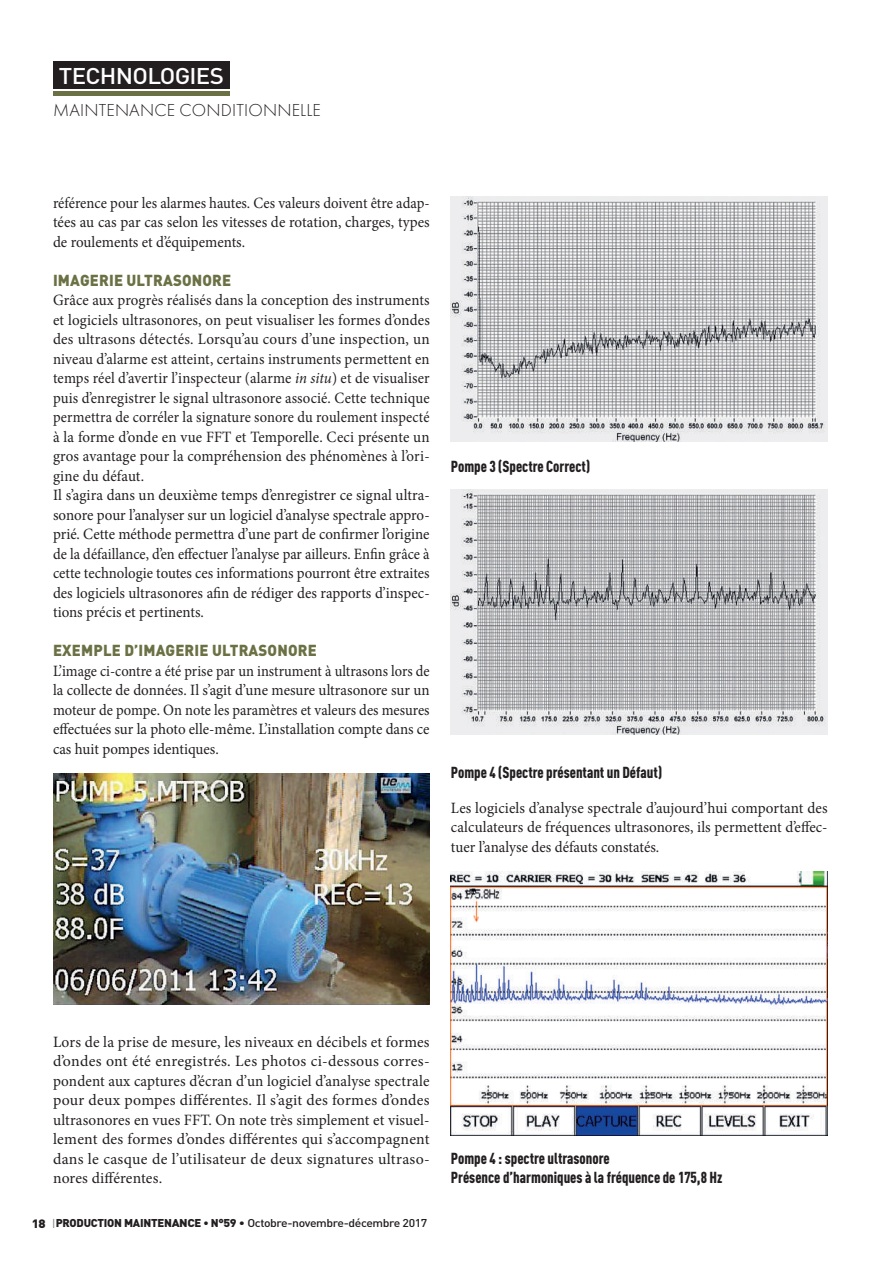
<style>
.page{position:relative;width:894px;height:1265px;background:#fff}
.page>*{position:absolute;margin:0;border:0;box-sizing:border-box;transform-origin:0 0}
.t1{font:500 22.5px "DIN Pro";letter-spacing:-.03em;color:#fff;scale:1.07 1}
.t2{font:300 18px "Futura PT";letter-spacing:.01em;color:#231f20}
.t3{font:15.75px/19.5px "Minion Pro";letter-spacing:.005em;color:#231f20;scale:.95 1}
.t4{font:15.75px/19.5px "Minion Pro";letter-spacing:.005em;color:#231f20;text-align:justify}
.t5{font:15.75px/19.5px "Minion Pro";letter-spacing:.005em;color:#231f20;text-align:justify;scale:.92 1}
.t6{font:15.75px/19.5px "Minion Pro";letter-spacing:.005em;color:#231f20;text-align:justify;scale:.96 1}
.t7{font:15.75px/19.5px "Minion Pro";letter-spacing:.005em;color:#231f20;text-align:justify;scale:.93 1}
.t8{font:900 condensed 15.75px/19.5px "DIN Pro";color:#231f20;scale:.95 1}
.t9{font:900 15.75px "DIN Pro";letter-spacing:.01em;color:#6b7144;scale:.95 1}
.t10{font:500 11.25px "DIN Pro";letter-spacing:-.03em;color:#231f20;scale:1.08 1}
.s1{font-style:italic}
.s2{font-weight:900;font-size:12px}
.s3{font-weight:300;font-size:12.75px;color:#808285}
.s4{font-weight:900}
</style>
<div class="page">
<hr style="left:53px;top:91px;width:177px;height:4px;background:#6b7144">
<div style="left:53px;top:61px;width:177px;height:27px;background:#231f20"></div>
<img style="left:53px;top:773px;width:376px;height:231px">
<img style="left:451px;top:196px;width:376px;height:245px">
<img style="left:451px;top:489px;width:376px;height:245px">
<img style="left:451px;top:871px;width:376px;height:264px">
<h1 class="t1" style="left:59px;top:60px;width:156px">TECHNOLOGIES</h1>
<p class="t2" style="left:53px;top:100px;width:269px">MAINTENANCE CONDITIONNELLE</p>
<p class="t7" style="left:53px;top:193px;width:406px">référence pour les alarmes hautes. Ces valeurs doivent être adap&shy;tées au cas par cas selon les vitesses de rotation, charges, types de roulements et d’équipements.</p>
<p class="t9" style="left:53px;top:269px;width:189px">IMAGERIE ULTRASONORE</p>
<p class="t3" style="left:53px;top:290px;width:398px">Grâce aux progrès réalisés dans la conception des instruments et logiciels ultrasonores, on peut visualiser les formes d’ondes des ultrasons détectés. Lorsqu’au cours d’une inspection, un niveau d’alarme est atteint, certains instruments permettent en temps réel d’avertir l’inspecteur (alarme <span class="s1">in situ</span>) et de visualiser puis d’enregistrer le signal ultrasonore associé. Cette technique permettra de corréler la signature sonore du roulement inspecté à la forme d’onde en vue FFT et Temporelle. Ceci présente un gros avantage pour la compréhension des phénomènes à l’ori&shy;gine du défaut.<br>Il s’agira dans un deuxième temps d’enregistrer ce signal ultra&shy;sonore pour l’analyser sur un logiciel d’analyse spectrale appro&shy;prié. Cette méthode permettra d’une part de confirmer l’origine de la défaillance, d’en effectuer l’analyse par ailleurs. Enfin grâce à cette technologie toutes ces informations pourront être extraites des logiciels ultrasonores afin de rédiger des rapports d’inspec&shy;tions précis et pertinents.</p>
<p class="t9" style="left:53px;top:640px;width:279px">EXEMPLE D’IMAGERIE ULTRASONORE</p>
<p class="t5" style="left:53px;top:661px;width:410px">L’image ci-contre a été prise par un instrument à ultrasons lors de la collecte de données. Il s’agit d’une mesure ultrasonore sur un moteur de pompe. On note les paramètres et valeurs des mesures effectuées sur la photo elle-même. L’installation compte dans ce cas huit pompes identiques.</p>
<p class="t8" style="left:451px;top:455px;width:148px">Pompe 3 (Spectre Correct)</p>
<p class="t8" style="left:451px;top:761px;width:223px">Pompe 4 (Spectre présentant un Défaut)</p>
<p class="t6" style="left:451px;top:797px;width:393px">Les logiciels d’analyse spectrale d’aujourd’hui comportant des calculateurs de fréquences ultrasonores, ils permettent d’effec&shy;tuer l’analyse des défauts constatés.</p>
<p class="t4" style="left:53px;top:1031px;width:378px">Lors de la prise de mesure, les niveaux en décibels et formes d’ondes ont été enregistrés. Les photos ci-dessous corres&shy;pondent aux captures d’écran d’un logiciel d’analyse spectrale pour deux pompes différentes. Il s’agit des formes d’ondes ultrasonores en vues FFT. On note très simplement et visuel&shy;lement des formes d’ondes différentes qui s’accompagnent dans le casque de l’utilisateur de deux signatures ultraso&shy;nores différentes.</p>
<p class="t10" style="left:32px;top:1215px;width:368px"><span class="s2">18</span> <span class="s3">I</span><span class="s4">PRODUCTION MAINTENANCE • N°59</span> • Octobre-novembre-décembre 2017</p>
<p class="t8" style="left:451px;top:1146px;width:287px">Pompe 4 : spectre ultrasonore<br>Présence d’harmoniques à la fréquence de 175,8 Hz</p>
</div>
